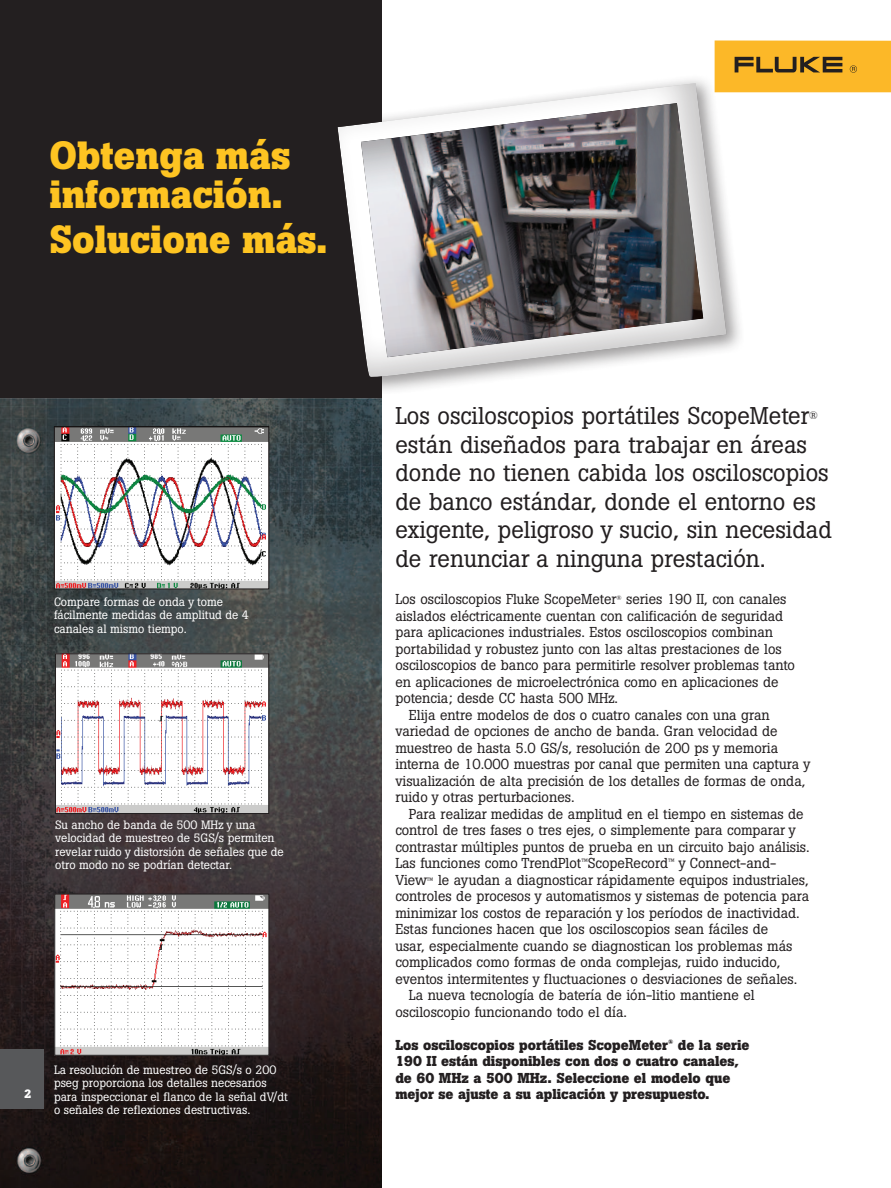
<style>
.page{position:relative;width:891px;height:1188px;background:#fff}
.page>*{position:absolute;margin:0;border:0;box-sizing:border-box;transform-origin:0 0}
.t1{font:700 39px/39px "Boton Pro";color:#fec422}
.t2{font:24px/28.5px "Boton Pro";color:#231f20}
.t3{font:14.25px "Boton Pro";color:#231f20}
.t4{font:700 14.25px/16.5px "Boton Pro";color:#231f20}
.t5{font:12px/13.5px "Boton Pro";color:#fff}
.t6{font:700 12px "Boton Pro";color:#fff}
.t7{font:10.8px "Boton Pro";color:#231f20}
.s1{font-size:9px}
</style>
<div class="page">
<img style="left:0;top:398px;width:382px;height:790px">
<div style="left:0;top:0;width:382px;height:398px;background:#231f20"></div>
<img style="left:56px;top:429px;width:211px;height:158px">
<div style="left:54px;top:427px;width:215px;height:162px;border:1px solid #231f20"></div>
<img style="left:56px;top:896px;width:211px;height:158px">
<div style="left:54px;top:894px;width:215px;height:162px;border:1px solid #231f20"></div>
<img style="left:57px;top:655px;width:210px;height:157px">
<div style="left:55px;top:653px;width:214px;height:161px;border:1px solid #231f20"></div>
<div style="left:326px;top:71px;width:417px;height:323px;background:#231f20;opacity:.45"></div>
<svg style="left:336px;top:81px;width:392px;height:298px"></svg>
<img style="left:359px;top:100px;width:346px;height:258px">
<div style="left:715px;top:40px;width:176px;height:52px;background:#fcb828"></div>
<svg style="left:735px;top:57px;width:107px;height:15px"></svg>
<svg style="left:850px;top:65px;width:7px;height:8px"></svg>
<div style="left:0;top:1050px;width:44px;height:59px;background:#57585a"></div>
<h1 class="t1" style="left:50px;top:136px;width:243px">Obtenga más información.</h1>
<h1 class="t1" style="left:50px;top:220px;width:280px">Solucione más.</h1>
<p class="t5" style="left:54px;top:595px;width:196px">Compare formas de onda y tome fácilmente medidas de amplitud de 4 canales al mismo tiempo.</p>
<p class="t5" style="left:55px;top:818px;width:230px">Su ancho de banda de 500 MHz y una velocidad de muestreo de 5GS/s permiten revelar ruido y distorsión de señales que de otro modo no se podrían detectar.</p>
<p class="t6" style="left:24px;top:1086px;width:9px">2</p>
<p class="t5" style="left:54px;top:1063px;width:235px">La resolución de muestreo de 5GS/s o 200 pseg proporciona los detalles necesarios para inspeccionar el flanco de la señal dV/dt o señales de reflexiones destructivas.</p>
<h2 class="t2" style="left:395px;top:401px;width:415px">Los osciloscopios portátiles ScopeMeter</h2>
<p class="t7" style="left:809px;top:408px;width:10px">®</p>
<h2 class="t2" style="left:395px;top:430px;width:438px">están diseñados para trabajar en áreas donde no tienen cabida los osciloscopios de banco estándar, donde el entorno es exigente, peligroso y sucio, sin necesidad de renunciar a ninguna prestación.</h2>
<p class="t3" style="left:395px;top:590px;width:393px">Los osciloscopios Fluke ScopeMeter<sup>®</sup> series 190 II, con canales</p>
<p class="t3" style="left:395px;top:606px;width:389px">aislados eléctricamente cuentan con calificación de seguridad</p>
<p class="t3" style="left:395px;top:623px;width:379px">para aplicaciones industriales. Estos osciloscopios combinan</p>
<p class="t3" style="left:395px;top:639px;width:388px">portabilidad y robustez junto con las altas prestaciones de los</p>
<p class="t3" style="left:395px;top:656px;width:401px">osciloscopios de banco para permitirle resolver problemas tanto</p>
<p class="t3" style="left:395px;top:672px;width:385px">en aplicaciones de microelectrónica como en aplicaciones de</p>
<p class="t3" style="left:395px;top:689px;width:224px">potencia; desde CC hasta 500 MHz.</p>
<p class="t3" style="left:409px;top:705px;width:362px">Elija entre modelos de dos o cuatro canales con una gran</p>
<p class="t3" style="left:395px;top:722px;width:384px">variedad de opciones de ancho de banda. Gran velocidad de</p>
<p class="t3" style="left:395px;top:738px;width:384px">muestreo de hasta 5.0 GS/s, resolución de 200 ps y memoria</p>
<p class="t3" style="left:395px;top:755px;width:417px">interna de 10.000 muestras por canal que permiten una captura y</p>
<p class="t3" style="left:395px;top:771px;width:411px">visualización de alta precisión de los detalles de formas de onda,</p>
<p class="t3" style="left:395px;top:788px;width:181px">ruido y otras perturbaciones.</p>
<p class="t3" style="left:409px;top:804px;width:396px">Para realizar medidas de amplitud en el tiempo en sistemas de</p>
<p class="t3" style="left:395px;top:821px;width:402px">control de tres fases o tres ejes, o simplemente para comparar y</p>
<p class="t3" style="left:395px;top:837px;width:416px">contrastar múltiples puntos de prueba en un circuito bajo análisis.</p>
<p class="t3" style="left:395px;top:854px;width:382px">Las funciones como TrendPlot<sup>™</sup>ScopeRecord<sup>™</sup> y Connect-and-</p>
<p class="t3" style="left:395px;top:870px;width:415px">View<span class="s1">™</span> le ayudan a diagnosticar rápidamente equipos industriales,</p>
<p class="t3" style="left:395px;top:887px;width:415px">controles de procesos y automatismos y sistemas de potencia para</p>
<p class="t3" style="left:395px;top:903px;width:406px">minimizar los costos de reparación y los períodos de inactividad.</p>
<p class="t3" style="left:395px;top:920px;width:374px">Estas funciones hacen que los osciloscopios sean fáciles de</p>
<p class="t3" style="left:395px;top:936px;width:399px">usar, especialmente cuando se diagnostican los problemas más</p>
<p class="t3" style="left:395px;top:953px;width:386px">complicados como formas de onda complejas, ruido inducido,</p>
<p class="t3" style="left:395px;top:969px;width:404px">eventos intermitentes y fluctuaciones o desviaciones de señales.</p>
<p class="t3" style="left:409px;top:986px;width:347px">La nueva tecnología de batería de ión-litio mantiene el</p>
<p class="t3" style="left:395px;top:1002px;width:233px">osciloscopio funcionando todo el día.</p>
<p class="t4" style="left:395px;top:1036px;width:356px">Los osciloscopios portátiles ScopeMeter<sup>®</sup> de la serie 190 II están disponibles con dos o cuatro canales, de 60 MHz a 500 MHz. Seleccione el modelo que mejor se ajuste a su aplicación y presupuesto.</p>
</div>
